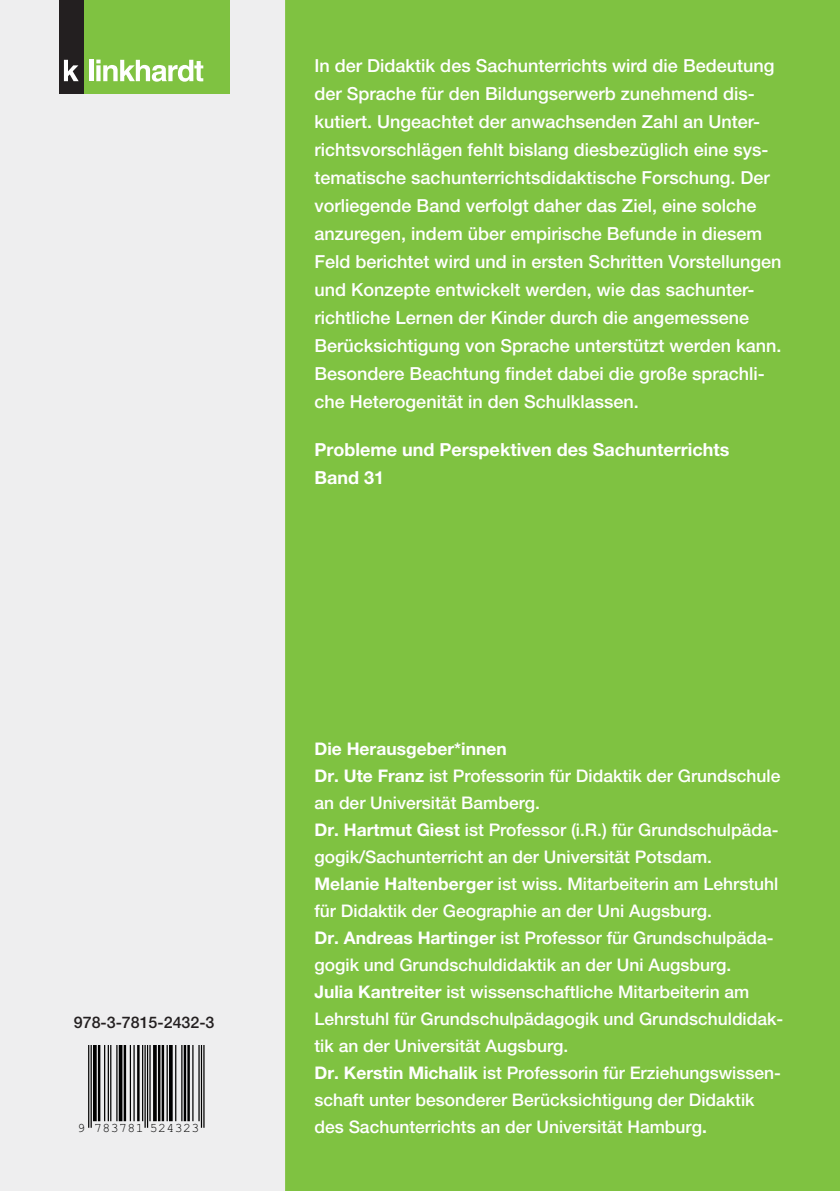
<style>
.page{position:relative;width:840px;height:1191px;background:#fff}
.page>*{position:absolute;margin:0;border:0;box-sizing:border-box;transform-origin:0 0}
.t1{font:500 18px/28px "Helvetica Neue LT Pro";color:#fff}
.t2{font:700 18px/28px "Helvetica Neue LT Pro";color:#fff}
.t3{font:500 17.4px/27px "Helvetica Neue LT Pro";color:#fff}
.t4{font:500 16px "Helvetica Neue LT Pro";color:#231f20}
.t5{font:13px "Arial";letter-spacing:.035em;color:#000}
.s1{font-weight:700}
</style>
<div class="page">
<div style="left:0;top:0;width:839px;height:1191px;background:#eeeeef"></div>
<div style="left:285px;top:0;width:539px;height:1191px;background:#7fc241"></div>
<div style="left:59px;top:0;width:170px;height:94px;background:#7fc241"></div>
<div style="left:59px;top:0;width:25px;height:94px;background:#231f20"></div>
<svg style="left:64px;top:60px;width:15px;height:21px"></svg>
<div style="left:89px;top:60px;width:5px;height:21px;background:#fff"></div>
<svg style="left:96px;top:60px;width:107px;height:22px"></svg>
<div style="left:824px;top:0;width:15px;height:1191px;background:#7fc241"></div>
<hr style="left:88px;top:1045px;width:1px;height:82px;background:#000">
<hr style="left:90px;top:1045px;width:2px;height:82px;background:#000">
<svg style="left:93px;top:1045px;width:4px;height:76px"></svg>
<hr style="left:98px;top:1045px;width:2px;height:76px;background:#000">
<hr style="left:104px;top:1045px;width:1px;height:76px;background:#000">
<hr style="left:108px;top:1045px;width:1px;height:76px;background:#000">
<hr style="left:110px;top:1045px;width:1px;height:76px;background:#000">
<hr style="left:116px;top:1045px;width:1px;height:76px;background:#000">
<hr style="left:119px;top:1045px;width:3px;height:76px;background:#000">
<hr style="left:124px;top:1045px;width:2px;height:76px;background:#000">
<hr style="left:130px;top:1045px;width:1px;height:76px;background:#000">
<hr style="left:133px;top:1045px;width:2px;height:76px;background:#000">
<hr style="left:137px;top:1045px;width:2px;height:76px;background:#000">
<hr style="left:142px;top:1045px;width:1px;height:76px;background:#000">
<hr style="left:144px;top:1045px;width:2px;height:82px;background:#000">
<hr style="left:147px;top:1045px;width:1px;height:82px;background:#000">
<hr style="left:149px;top:1045px;width:1px;height:76px;background:#000">
<svg style="left:153px;top:1045px;width:4px;height:76px"></svg>
<hr style="left:158px;top:1045px;width:2px;height:76px;background:#000">
<hr style="left:161px;top:1045px;width:3px;height:76px;background:#000">
<hr style="left:166px;top:1045px;width:2px;height:76px;background:#000">
<hr style="left:169px;top:1045px;width:3px;height:76px;background:#000">
<hr style="left:175px;top:1045px;width:1px;height:76px;background:#000">
<hr style="left:181px;top:1045px;width:1px;height:76px;background:#000">
<hr style="left:184px;top:1045px;width:2px;height:76px;background:#000">
<hr style="left:187px;top:1045px;width:3px;height:76px;background:#000">
<hr style="left:192px;top:1045px;width:1px;height:76px;background:#000">
<hr style="left:198px;top:1045px;width:1px;height:76px;background:#000">
<hr style="left:201px;top:1045px;width:1px;height:82px;background:#000">
<hr style="left:203px;top:1045px;width:1px;height:82px;background:#000">
<p class="t1" style="left:314px;top:51px;width:468px">In der Didaktik des Sachunterrichts wird die Bedeutung der Sprache für den Bildungserwerb zunehmend dis&shy;kutiert. Ungeachtet der anwachsenden Zahl an Unter&shy;richtsvorschlägen fehlt bislang diesbezüglich eine sys&shy;tematische sachunterrichtsdidaktische Forschung. Der vorliegende Band verfolgt daher das Ziel, eine solche anzuregen, indem über empirische Befunde in diesem Feld berichtet wird und in ersten Schritten Vorstellungen und Konzepte entwickelt werden, wie das sachunter&shy;richtliche Lernen der Kinder durch die angemessene Berücksichtigung von Sprache unterstützt werden kann.<br>Besondere Beachtung findet dabei die große sprachli&shy;che Heterogenität in den Schulklassen.</p>
<p class="t2" style="left:314px;top:435px;width:416px">Probleme und Perspektiven des Sachunterrichts<br>Band 31</p>
<p class="t4" style="left:74px;top:1013px;width:142px">978-3-7815-2432-3</p>
<p class="t3" style="left:314px;top:735px;width:470px"><span class="s1">Die Herausgeber*innen<br>Dr. Ute Franz</span> ist Professorin für Didaktik der Grundschule an der Universität Bamberg.<br><span class="s1">Dr. Hartmut Giest</span> ist Professor (i.R.) für Grundschulpäda&shy;gogik/Sachunterricht an der Universität Potsdam.<br><span class="s1">Melanie Haltenberger</span> ist wiss. Mitarbeiterin am Lehrstuhl für Didaktik der Geographie an der Uni Augsburg.<br><span class="s1">Dr. Andreas Hartinger</span> ist Professor für Grundschulpäda&shy;gogik und Grundschuldidaktik an der Uni Augsburg.<br><span class="s1">Julia Kantreiter</span> ist wissenschaftliche Mitarbeiterin am Lehrstuhl für Grundschulpädagogik und Grundschuldidak&shy;tik an der Universität Augsburg.<br><span class="s1">Dr. Kerstin Michalik</span> ist Professorin für Erziehungswissen&shy;schaft unter besonderer Berücksichtigung der Didaktik</p>
<p class="t5" style="left:77px;top:1120px;width:123px">9 783781 524323</p>
<p class="t3" style="left:314px;top:1113px;width:393px">des Sachunterrichts an der Universität Hamburg<span class="s1">.</span></p>
</div>
